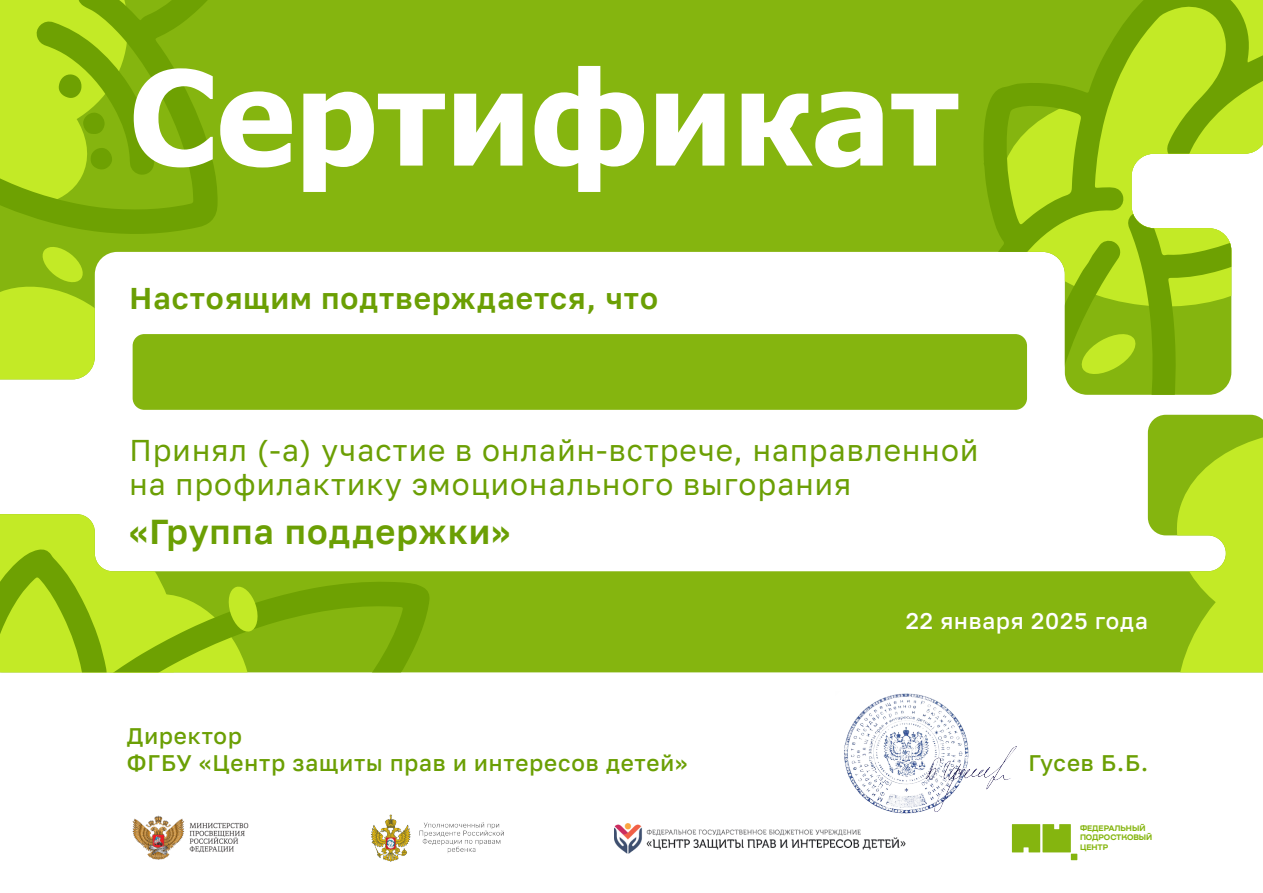
<style>
.page{position:relative;width:1263px;height:893px;background:#fff}
.page>*{position:absolute;margin:0;border:0;box-sizing:border-box;transform-origin:0 0}
.t1{font:700 131.1px "Tahoma";color:#fff}
.t2{font:600 34.5px "Golos Text";letter-spacing:.04em;color:#6b9f04}
.t3{font:30px/34.5px "Golos Text";letter-spacing:.04em;color:#6b9f04}
.t4{font:600 30px "Golos Text";letter-spacing:.04em;color:#6b9f04}
.t5{font:500 22.5px/27px "Golos Text";letter-spacing:.04em;color:#6b9f04}
.t6{font:500 22.5px "Golos Text";letter-spacing:.04em;color:#fff}
.t7{font:700 8.25px/9.9px "Nekst";letter-spacing:-.01em;color:#85b50f}
</style>
<div class="page">
<div style="left:0;top:0;width:937px;height:252px;background:#85b50f"></div>
<svg style="left:0;top:0;width:323px;height:236px;background:#80b10c"></svg>
<svg style="left:0;top:0;width:154px;height:215px;background:#9cc816"></svg>
<svg style="left:937px;top:0;width:326px;height:395px"></svg>
<svg style="left:0;top:245px;width:145px;height:150px"></svg>
<svg style="left:430px;top:415px;width:833px;height:257px"></svg>
<svg style="left:1157px;top:422px;width:106px;height:250px;background:#b1d830"></svg>
<svg style="left:0;top:514px;width:430px;height:158px"></svg>
<svg style="left:99px;top:583px;width:162px;height:89px;background:#a6d11a"></svg>
<img style="left:132px;top:815px;width:117px;height:45px">
<img style="left:371px;top:814px;width:40px;height:48px">
<img style="left:419px;top:822px;width:85px;height:31px">
<img style="left:614px;top:824px;width:291px;height:29px">
<svg style="left:1012px;top:824px;width:65px;height:36px"></svg>
<div style="left:133px;top:334px;width:894px;height:76px;background:#85b50f;border-radius:12px"></div>
<img style="left:844px;top:693px;width:172px;height:120px">
<h1 class="t1" style="left:129px;top:26px;width:831px">Сертификат</h1>
<p class="t4" style="left:129px;top:280px;width:530px">Настоящим подтверждается, что</p>
<p class="t3" style="left:129px;top:433px;width:850px">Принял (-а) участие в онлайн-встрече, направленной на профилактику эмоционального выгорания</p>
<p class="t2" style="left:129px;top:511px;width:382px">«Группа поддержки»</p>
<p class="t5" style="left:127px;top:722px;width:562px">Директор<br>ФГБУ «Центр защиты прав и интересов детей»</p>
<p class="t6" style="left:906px;top:607px;width:244px">22 января 2025 года</p>
<p class="t5" style="left:1028px;top:749px;width:121px">Гусев Б.Б.</p>
<p class="t7" style="left:1080px;top:822px;width:74px">ФЕДЕРАЛЬНЫЙ<br>ПОДРОСТКОВЫЙ<br>ЦЕНТР</p>
</div>
